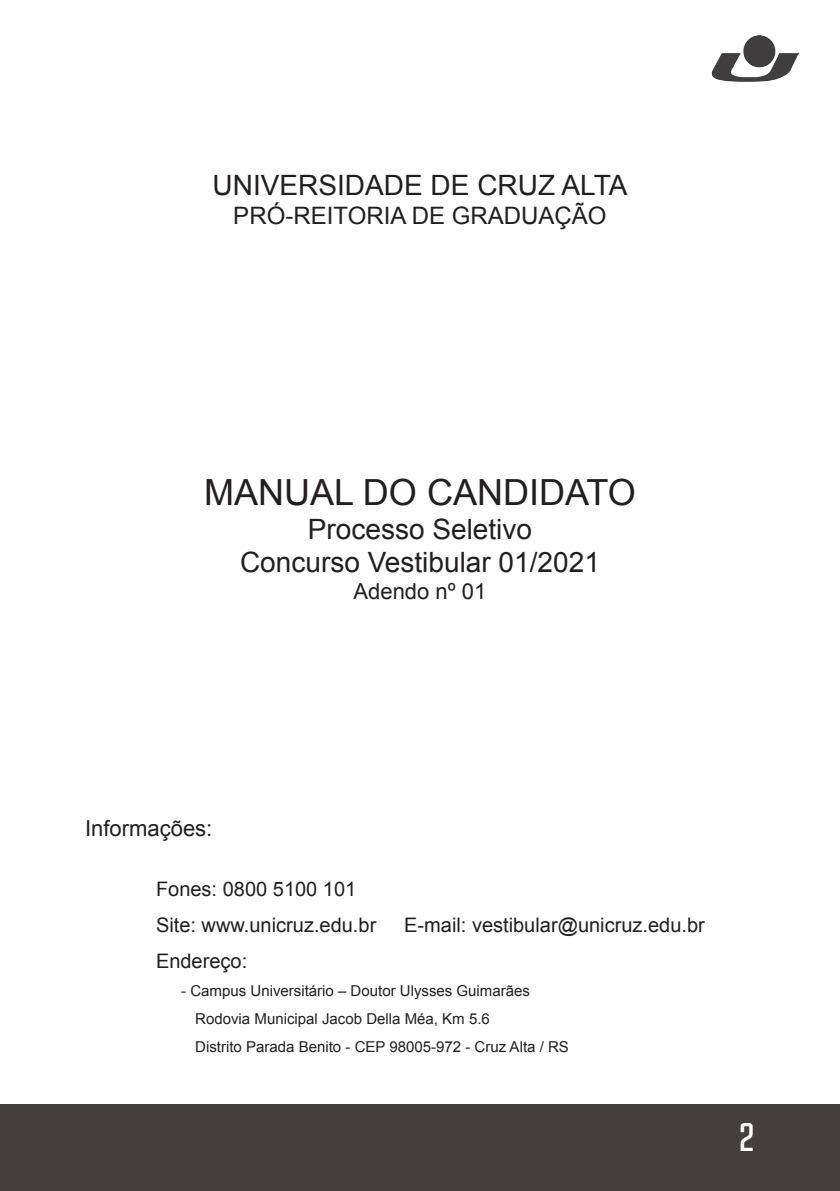
<style>
.page{position:relative;width:840px;height:1191px;background:#fff}
.page>*{position:absolute;margin:0;border:0;box-sizing:border-box;transform-origin:0 0}
.heading_1{font:36px "Arial";color:#231f20}
.t1{font:36px "Chosence";color:#fff}
.t2{font:28px "Arial";color:#231f20}
.Subtitle{font:24px "Arial";color:#231f20}
.t3{font:22px "Arial";color:#231f20}
.t4{font:20px "Arial";color:#231f20}
.t5{font:15px "Arial";color:#231f20}
</style>
<div class="page">
<div style="left:0;top:1104px;width:839px;height:87px;background:#46403d"></div>
<img style="left:711px;top:35px;width:86px;height:46px">
<p class="t2" style="left:212px;top:167px;width:416px">UNIVERSIDADE DE CRUZ ALTA</p>
<p class="Subtitle" style="left:233px;top:200px;width:374px">PRÓ-REITORIA DE GRADUAÇÃO</p>
<p class="heading_1" style="left:204px;top:469px;width:433px">MANUAL DO CANDIDATO</p>
<p class="t2" style="left:307px;top:510px;width:226px">Processo Seletivo</p>
<p class="t2" style="left:240px;top:544px;width:361px">Concurso Vestibular 01/2021</p>
<p class="t3" style="left:353px;top:576px;width:134px">Adendo nº 01</p>
<p class="t3" style="left:85px;top:814px;width:129px">Informações:</p>
<p class="t4" style="left:156px;top:876px;width:202px">Fones: 0800 5100 101</p>
<p class="t4" style="left:156px;top:912px;width:222px">Site: www.unicruz.edu.br</p>
<p class="t4" style="left:404px;top:912px;width:302px">E-mail: vestibular@unicruz.edu.br</p>
<p class="t4" style="left:156px;top:948px;width:93px">Endereço:</p>
<p class="t5" style="left:181px;top:981px;width:350px">- Campus Universitário – Doutor Ulysses Guimarães</p>
<p class="t5" style="left:195px;top:1009px;width:296px">Rodovia Municipal Jacob Della Méa, Km 5.6</p>
<p class="t5" style="left:195px;top:1037px;width:375px">Distrito Parada Benito - CEP 98005-972 - Cruz Alta / RS</p>
<p class="t1" style="left:738px;top:1117px;width:17px">2</p>
</div>
